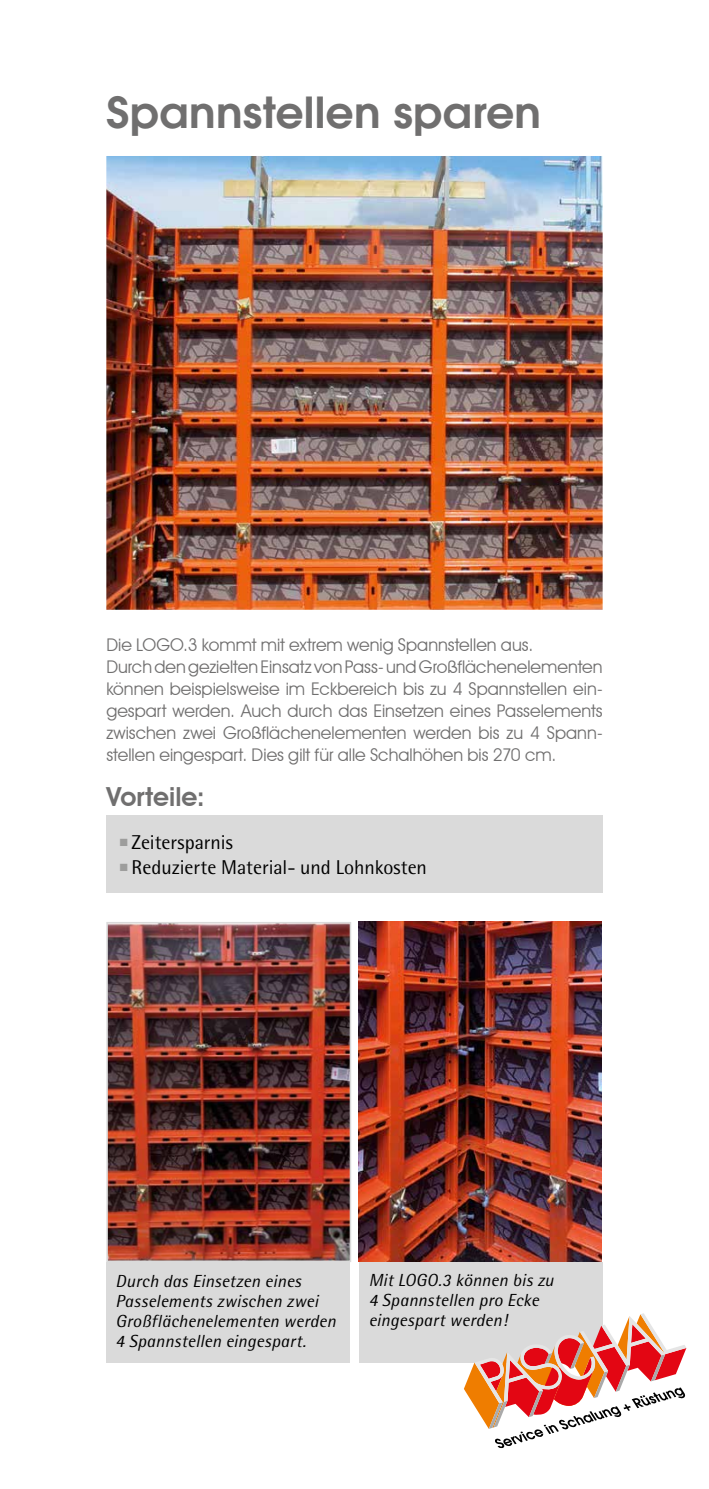
<style>
.page{position:relative;width:709px;height:1489px;background:#fff}
.page>*{position:absolute;margin:0;border:0;box-sizing:border-box;transform-origin:0 0}
.t1{font:600 42.5px "Avant Garde";letter-spacing:.005em;color:#706f6f;scale:1.04 1}
.t2{font:600 26.25px "Avant Garde IT Cby BT";letter-spacing:.005em;color:#706f6f}
.t3{font:20px "Rotis Semi Sans";letter-spacing:-.005em;color:#000}
.t4{font:17.5px/22px "Avant Garde IT Cby BT";color:#706f6f}
.t5{font:italic 17.5px/20px "Rotis Semi Sans";letter-spacing:.01em;color:#000}
.s1{color:#9d9d9c}
</style>
<div class="page">
<div style="left:106px;top:1261px;width:244px;height:101px;background:#dadada"></div>
<div style="left:359px;top:1261px;width:243px;height:101px;background:#dadada"></div>
<div style="left:106px;top:815px;width:496px;height:78px;background:#dadada"></div>
<img style="left:106px;top:156px;width:496px;height:453px">
<img style="left:358px;top:921px;width:244px;height:340px">
<img style="left:109px;top:924px;width:239px;height:334px">
<div style="left:106px;top:921px;width:245px;height:340px;border:2px solid #dadada"></div>
<svg style="left:464px;top:1313px;width:222px;height:134px"></svg>
<h1 class="t1" style="left:106px;top:84px;width:419px">Spannstellen sparen</h1>
<p class="t4" style="left:106px;top:634px;width:498px">Die LOGO.3 kommt mit extrem wenig Spannstellen aus.<br>Durch den gezielten Einsatz von Pass- und Großflächenelementen können beispielsweise im Eckbereich bis zu 4 Spannstellen ein&shy;gespart werden. Auch durch das Einsetzen eines Passelements zwischen zwei Großflächenelementen werden bis zu 4 Spann&shy;stellen eingespart. Dies gilt für alle Schalhöhen bis 270 cm.</p>
<h2 class="t2" style="left:106px;top:781px;width:100px">Vorteile:</h2>
<p class="t3" style="left:119px;top:830px;width:115px"><span class="s1">■</span> Zeitersparnis</p>
<p class="t3" style="left:119px;top:855px;width:309px"><span class="s1">■</span> Reduzierte Material- und Lohnkosten</p>
<p class="t5" style="left:116px;top:1270px;width:222px">Durch das Einsetzen eines<br>Passelements zwischen zwei<br>Großflächenelementen werden<br>4 Spannstellen eingespart.</p>
<p class="t5" style="left:369px;top:1269px;width:186px">Mit LOGO.3 können bis zu<br>4 Spannstellen pro Ecke eingespart werden!</p>
</div>
